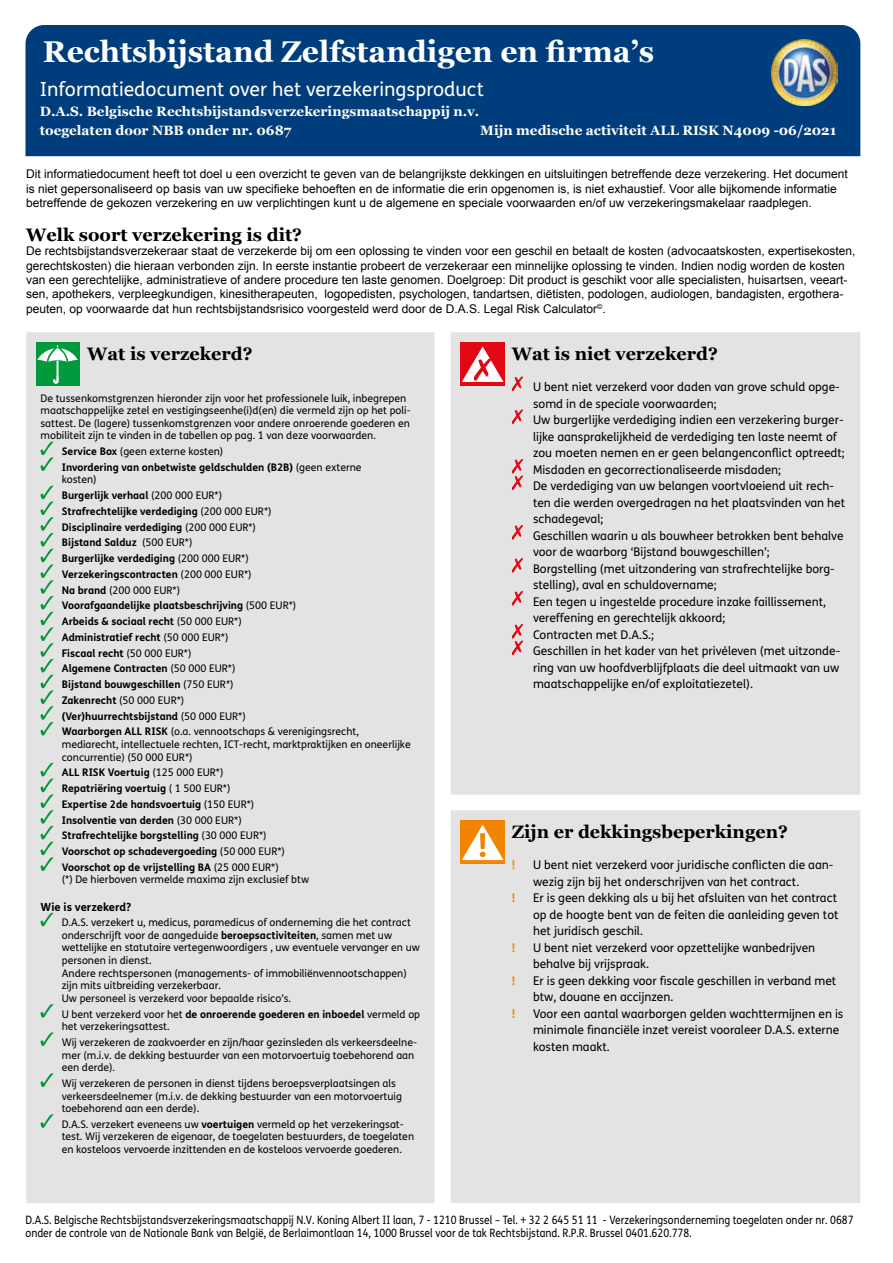
<style>
.page{position:relative;width:893px;height:1263px;background:#fff}
.page>*{position:absolute;margin:0;border:0;box-sizing:border-box;transform-origin:0 0}
.t1{font:700 30px "Georgia";color:#fff}
.t2{font:19.5px "FS Me";color:#fff}
.t3{font:700 18px "Georgia";color:#000}
.t4{font:700 13.5px/19.5px "Georgia";color:#fff}
.t5{font:12px/16.5px "FS Me";color:#000}
.t6{font:12px/14.4px "Arial";color:#000}
.t7{font:700 12px "FS Me";color:#f18500}
.t8{font:11.55px/13.8px "FS Me";color:#000;scale:.89 1}
.t9{font:700 11.25px "FS Me";color:#000}
.t10{font:10.5px/12.6px "FS Me";color:#000}
.t11{font:700 10.5px/15.8px "FS Me";color:#000}
.s1{font-weight:400}
.s2{font-weight:700}
</style>
<div class="page">
<div style="left:25px;top:25px;width:836px;height:132px;background:#003d7c"></div>
<div style="left:27px;top:333px;width:407px;height:869px;background:#e3e3e3"></div>
<svg style="left:41px;top:441px;width:12px;height:30px"></svg>
<svg style="left:41px;top:486px;width:12px;height:249px"></svg>
<svg style="left:41px;top:763px;width:12px;height:108px"></svg>
<svg style="left:41px;top:912px;width:12px;height:14px"></svg>
<svg style="left:41px;top:1004px;width:12px;height:13px"></svg>
<svg style="left:41px;top:1032px;width:12px;height:14px"></svg>
<svg style="left:41px;top:1073px;width:12px;height:14px"></svg>
<svg style="left:41px;top:1114px;width:12px;height:14px"></svg>
<div style="left:26px;top:332px;width:408px;height:871px;border:2px solid #e3e3e3"></div>
<div style="left:451px;top:333px;width:409px;height:461px;background:#e3e3e3"></div>
<svg style="left:512px;top:376px;width:11px;height:15px"></svg>
<svg style="left:512px;top:409px;width:11px;height:15px"></svg>
<svg style="left:512px;top:459px;width:11px;height:31px"></svg>
<svg style="left:512px;top:525px;width:11px;height:15px"></svg>
<svg style="left:512px;top:558px;width:11px;height:15px"></svg>
<svg style="left:512px;top:591px;width:11px;height:15px"></svg>
<svg style="left:512px;top:624px;width:11px;height:31px"></svg>
<div style="left:451px;top:332px;width:409px;height:463px;border:2px solid #e3e3e3"></div>
<div style="left:451px;top:811px;width:409px;height:391px;background:#e3e3e3"></div>
<div style="left:451px;top:810px;width:409px;height:393px;border:2px solid #e3e3e3"></div>
<div style="left:460px;top:821px;width:45px;height:43px;background:linear-gradient(to right,#f18500,#f18500)"></div>
<svg style="left:462px;top:824px;width:42px;height:36px"></svg>
<div style="left:36px;top:342px;width:43px;height:44px;background:#009a3c"></div>
<svg style="left:37px;top:345px;width:42px;height:39px"></svg>
<div style="left:460px;top:342px;width:45px;height:44px;background:#e30613"></div>
<svg style="left:462px;top:346px;width:42px;height:36px"></svg>
<img style="left:771px;top:39px;width:66px;height:67px">
<h1 class="t1" style="left:43px;top:29px;width:613px">Rechtsbijstand Zelfstandigen en firma’s</h1>
<h2 class="t2" style="left:40px;top:76px;width:446px">Informatiedocument over het verzekeringsproduct</h2>
<p class="t4" style="left:40px;top:101px;width:441px">D.A.S. Belgische Rechtsbijstandsverzekeringsmaatschappij n.v. toegelaten door NBB onder nr. 0687</p>
<p class="t4" style="left:480px;top:120px;width:358px">Mijn medische activiteit ALL RISK N4009 -06/2021</p>
<p class="t6" style="left:26px;top:167px;width:823px">Dit informatiedocument heeft tot doel u een overzicht te geven van de belangrijkste dekkingen en uitsluitingen betreffende deze verzekering. Het document is niet gepersonaliseerd op basis van uw specifieke behoeften en de informatie die erin opgenomen is, is niet exhaustief. Voor alle bijkomende informatie betreffende de gekozen verzekering en uw verplichtingen kunt u de algemene en speciale voorwaarden en/of uw verzekeringsmakelaar raadplegen.</p>
<h3 class="t3" style="left:26px;top:221px;width:277px">Welk soort verzekering is dit?</h3>
<p class="t6" style="left:26px;top:244px;width:831px">De rechtsbijstandsverzekeraar staat de verzekerde bij om een oplossing te vinden voor een geschil en betaalt de kosten (advocaatskosten, expertisekosten, gerechtskosten) die hieraan verbonden zijn. In eerste instantie probeert de verzekeraar een minnelijke oplossing te vinden. Indien nodig worden de kosten van een gerechtelijke, administratieve of andere procedure ten laste genomen. Doelgroep: Dit product is geschikt voor alle specialisten, huisartsen, veeart&shy;sen, apothekers, verpleegkundigen, kinesitherapeuten, logopedisten, psychologen, tandartsen, diëtisten, podologen, audiologen, bandagisten, ergothera&shy;peuten, op voorwaarde dat hun rechtsbijstandsrisico voorgesteld werd door de D.A.S. Legal Risk Calculator<sup>©</sup>.</p>
<h3 class="t3" style="left:87px;top:340px;width:167px">Wat is verzekerd?</h3>
<p class="t10" style="left:41px;top:391px;width:372px">De tussenkomstgrenzen hieronder zijn voor het professionele luik, inbegrepen maatschappelijke zetel en vestigingseenhe(i)d(en) die vermeld zijn op het poli&shy;sattest. De (lagere) tussenkomstgrenzen voor andere onroerende goederen en mobiliteit zijn te vinden in de tabellen op pag. 1 van deze voorwaarden.</p>
<p class="t11" style="left:62px;top:443px;width:301px">Service Box <span class="s1">(geen externe kosten)<br></span>Invordering van onbetwiste geldschulden (B2B) <span class="s1">(geen externe</span></p>
<p class="t11" style="left:62px;top:471px;width:299px"><span class="s1">kosten)<br></span>Burgerlijk verhaal <span class="s1">(200 000 EUR*)<br></span>Strafrechtelijke verdediging <span class="s1">(200 000 EUR*)<br></span>Disciplinaire verdediging <span class="s1">(200 000 EUR*)<br></span>Bijstand Salduz <span class="s1">(500 EUR*)<br></span>Burgerlijke verdediging <span class="s1">(200 000 EUR*)<br></span>Verzekeringscontracten <span class="s1">(200 000 EUR*)<br></span>Na brand <span class="s1">(200 000 EUR*)<br></span>Voorafgaandelijke plaatsbeschrijving <span class="s1">(500 EUR*)<br></span>Arbeids &amp; sociaal recht <span class="s1">(50 000 EUR*)<br></span>Administratief recht <span class="s1">(50 000 EUR*)<br></span>Fiscaal recht <span class="s1">(50 000 EUR*)<br></span>Algemene Contracten <span class="s1">(50 000 EUR*)<br></span>Bijstand bouwgeschillen <span class="s1">(750 EUR*)<br></span>Zakenrecht <span class="s1">(50 000 EUR*)<br></span>(Ver)huurrechtsbijstand <span class="s1">(50 000 EUR*)<br></span>Waarborgen ALL RISK <span class="s1">(o.a. vennootschaps &amp; verenigingsrecht,</span></p>
<p class="t10" style="left:62px;top:738px;width:350px">mediarecht, intellectuele rechten, ICT-recht, marktpraktijken en oneerlijke concurrentie) (50 000 EUR*)</p>
<p class="t11" style="left:62px;top:764px;width:225px">ALL RISK Voertuig <span class="s1">(125 000 EUR*)<br></span>Repatriëring voertuig <span class="s1">( 1 500 EUR*)<br></span>Expertise 2de handsvoertuig <span class="s1">(150 EUR*)<br></span>Insolventie van derden <span class="s1">(30 000 EUR*)<br></span>Strafrechtelijke borgstelling <span class="s1">(30 000 EUR*)<br></span>Voorschot op schadevergoeding <span class="s1">(50 000 EUR*)<br></span>Voorschot op de vrijstelling BA <span class="s1">(25 000 EUR*)</span></p>
<p class="t10" style="left:62px;top:873px;width:249px">(*) De hierboven vermelde maxima zijn exclusief btw</p>
<p class="t9" style="left:41px;top:898px;width:92px">Wie is verzekerd?</p>
<p class="t10" style="left:62px;top:916px;width:360px">D.A.S. verzekert u, medicus, paramedicus of onderneming die het contract onderschrijft voor de aangeduide <span class="s2">beroepsactiviteiten</span>, samen met uw wettelijke en statutaire vertegenwoordigers , uw eventuele vervanger en uw personen in dienst.<br>Andere rechtspersonen (managements- of immobiliënvennootschappen) zijn mits uitbreiding verzekerbaar.<br>Uw personeel is verzekerd voor bepaalde risico’s.</p>
<p class="t10" style="left:62px;top:1007px;width:360px">U bent verzekerd voor het <span class="s2">de onroerende goederen en inboedel</span> vermeld op het verzekeringsattest.</p>
<p class="t10" style="left:62px;top:1036px;width:357px">Wij verzekeren de zaakvoerder en zijn/haar gezinsleden als verkeersdeelne&shy;mer (m.i.v. de dekking bestuurder van een motorvoertuig toebehorend aan een derde).</p>
<p class="t10" style="left:62px;top:1077px;width:342px">Wij verzekeren de personen in dienst tijdens beroepsverplaatsingen als verkeersdeelnemer (m.i.v. de dekking bestuurder van een motorvoertuig toebehorend aan een derde).</p>
<p class="t10" style="left:62px;top:1118px;width:354px">D.A.S. verzekert eveneens uw <span class="s2">voertuigen</span> vermeld op het verzekeringsat&shy;test. Wij verzekeren de eigenaar, de toegelaten bestuurders, de toegelaten en kosteloos vervoerde inzittenden en de kosteloos vervoerde goederen.</p>
<h3 class="t3" style="left:512px;top:340px;width:208px">Wat is niet verzekerd?</h3>
<p class="t5" style="left:533px;top:378px;width:314px">U bent niet verzekerd voor daden van grove schuld opge&shy;somd in de speciale voorwaarden;<br>Uw burgerlijke verdediging indien een verzekering burger&shy;lijke aansprakelijkheid de verdediging ten laste neemt of zou moeten nemen en er geen belangenconflict optreedt; Misdaden en gecorrectionaliseerde misdaden;<br>De verdediging van uw belangen voortvloeiend uit rech&shy;ten die werden overgedragen na het plaatsvinden van het schadegeval;<br>Geschillen waarin u als bouwheer betrokken bent behalve voor de waarborg ‘Bijstand bouwgeschillen’;<br>Borgstelling (met uitzondering van strafrechtelijke borg&shy;stelling), aval en schuldovername;<br>Een tegen u ingestelde procedure inzake faillissement, vereffening en gerechtelijk akkoord;<br>Contracten met D.A.S.;<br>Geschillen in het kader van het privéleven (met uitzonde&shy;ring van uw hoofdverblijfplaats die deel uitmaakt van uw maatschappelijke en/of exploitatiezetel).</p>
<h3 class="t3" style="left:512px;top:818px;width:278px">Zijn er dekkingsbeperkingen?</h3>
<p class="t7" style="left:512px;top:855px;width:5px">!</p>
<p class="t5" style="left:533px;top:856px;width:302px">U bent niet verzekerd voor juridische conflicten die aan&shy;wezig zijn bij het onderschrijven van het contract.</p>
<p class="t7" style="left:512px;top:888px;width:5px">!</p>
<p class="t5" style="left:533px;top:889px;width:307px">Er is geen dekking als u bij het afsluiten van het contract op de hoogte bent van de feiten die aanleiding geven tot het juridisch geschil.</p>
<p class="t7" style="left:512px;top:938px;width:5px">!</p>
<p class="t5" style="left:533px;top:939px;width:284px">U bent niet verzekerd voor opzettelijke wanbedrijven behalve bij vrijspraak.</p>
<p class="t7" style="left:512px;top:971px;width:5px">!</p>
<p class="t5" style="left:533px;top:972px;width:305px">Er is geen dekking voor fiscale geschillen in verband met btw, douane en accijnzen.</p>
<p class="t7" style="left:512px;top:1004px;width:5px">!</p>
<p class="t5" style="left:533px;top:1005px;width:312px">Voor een aantal waarborgen gelden wachttermijnen en is minimale financiële inzet vereist vooraleer D.A.S. externe kosten maakt.</p>
<p class="t8" style="left:26px;top:1212px;width:932px">D.A.S. Belgische Rechtsbijstandsverzekeringsmaatschappij N.V. Koning Albert II laan, 7 - 1210 Brussel – Tel. + 32 2 645 51 11 - Verzekeringsonderneming toegelaten onder nr. 0687 onder de controle van de Nationale Bank van België, de Berlaimontlaan 14, 1000 Brussel voor de tak Rechtsbijstand. R.P.R. Brussel 0401.620.778.</p>
</div>
